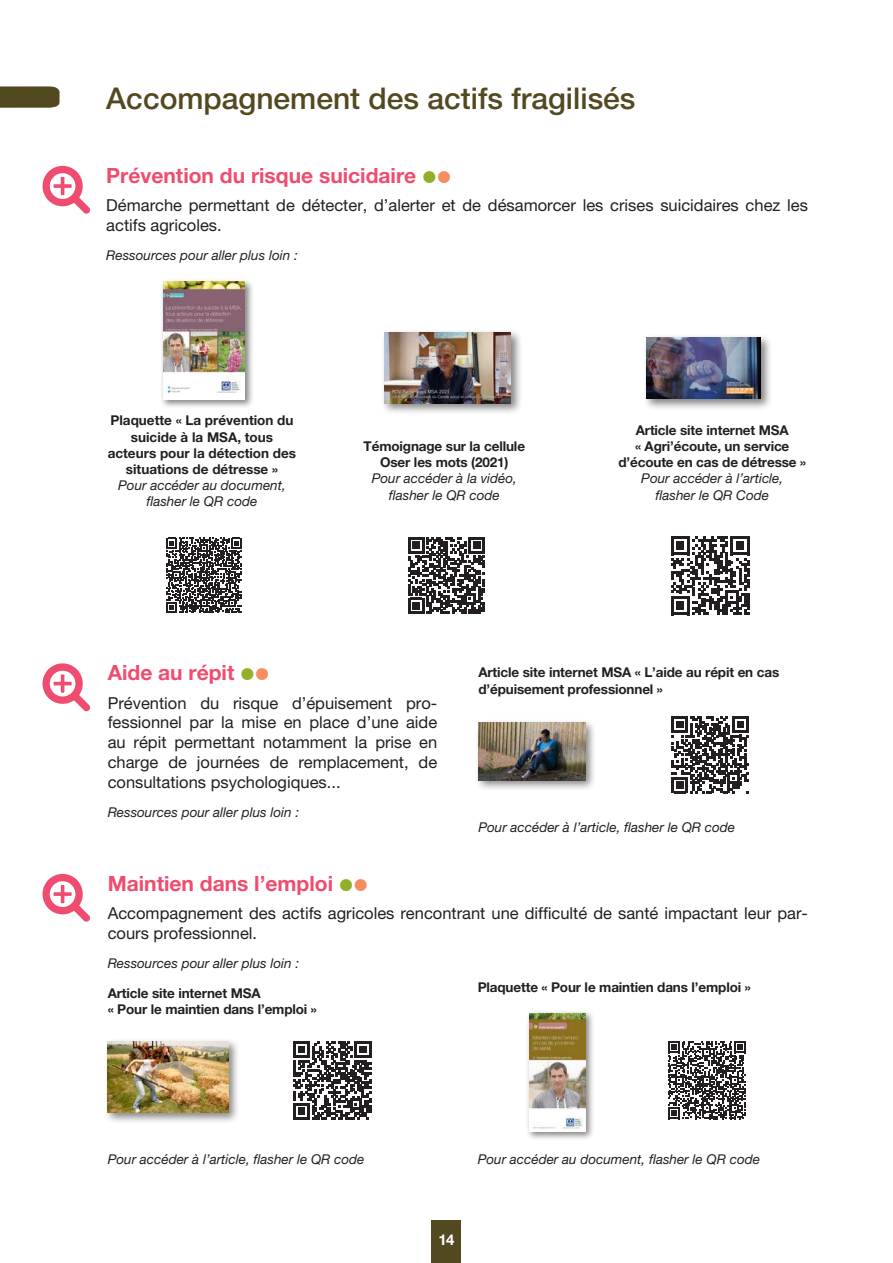
<style>
.page{position:relative;width:893px;height:1263px;background:#fff}
.page>*{position:absolute;margin:0;border:0;box-sizing:border-box;transform-origin:0 0}
.Texte_Courant{font:30px "Helvetica Neue LT 65 Md";color:#534920}
.Texte_Courant-2{font:21px "Helvetica Neue LT 75 Bd";color:#f04c6f}
.Texte_Courant-3{font:16.5px/19.8px "Helvetica Neue LT 55 Rm";color:#231f20}
.t1{font:15px "Helvetica Neue LT 75 Bd";color:#fff}
.encadré_titre{font:13.5px/16.2px "Helvetica Neue LT 75 Bd";letter-spacing:-.01em;color:#231f20;text-align:center}
.encadré_titre-2{font:13.5px "Helvetica Neue LT 56 It";color:#231f20}
.Texte_Courant-4{font:13.5px "Helvetica Neue LT 56 It";color:#231f20}
.texte_courant_C9{font:13.5px "Helvetica Neue LT 56 It";color:#231f20}
</style>
<div class="page">
<div style="left:432px;top:1220px;width:29px;height:43px;background:#534920"></div>
<svg style="left:0;top:86px;width:60px;height:22px"></svg>
<svg style="left:43px;top:166px;width:47px;height:48px"></svg>
<div style="left:380px;top:328px;width:142px;height:87px;background:#231f20;opacity:.55"></div>
<img style="left:384px;top:332px;width:127px;height:71px">
<div style="left:642px;top:333px;width:130px;height:78px;background:#231f20;opacity:.55"></div>
<img style="left:646px;top:337px;width:115px;height:62px">
<div style="left:160px;top:279px;width:94px;height:130px;background:#231f20;opacity:.55"></div>
<div style="left:163px;top:282px;width:82px;height:118px;background:#fff"></div>
<img style="left:163px;top:282px;width:82px;height:111px">
<svg style="left:43px;top:663px;width:47px;height:48px"></svg>
<svg style="left:671px;top:716px;width:77px;height:77px"></svg>
<div style="left:475px;top:719px;width:122px;height:73px;background:#231f20;opacity:.55"></div>
<img style="left:478px;top:723px;width:107px;height:57px">
<svg style="left:43px;top:874px;width:47px;height:48px"></svg>
<svg style="left:293px;top:1041px;width:78px;height:78px"></svg>
<svg style="left:668px;top:1041px;width:78px;height:78px"></svg>
<div style="left:104px;top:1038px;width:136px;height:86px;background:#231f20;opacity:.55"></div>
<img style="left:108px;top:1042px;width:120px;height:71px">
<div style="left:526px;top:1010px;width:69px;height:130px;background:#231f20;opacity:.55"></div>
<img style="left:529px;top:1013px;width:56px;height:118px">
<svg style="left:408px;top:537px;width:77px;height:77px"></svg>
<svg style="left:671px;top:536px;width:78px;height:79px"></svg>
<svg style="left:166px;top:538px;width:76px;height:75px"></svg>
<p class="Texte_Courant" style="left:106px;top:80px;width:531px">Accompagnement des actifs fragilisés</p>
<p class="Texte_Courant-2" style="left:106px;top:162px;width:311px">Prévention du risque suicidaire</p>
<p class="Texte_Courant-3" style="left:106px;top:195px;width:703px">Démarche permettant de détecter, d’alerter et de désamorcer les crises suicidaires chez les actifs agricoles.</p>
<p class="Texte_Courant-4" style="left:106px;top:247px;width:193px">Ressources pour aller plus loin :</p>
<p class="encadré_titre" style="left:108px;top:412px;width:190px">Plaquette « La prévention du suicide à la MSA, tous acteurs pour la détection des situations de détresse »</p>
<p class="encadré_titre-2" style="left:118px;top:477px;width:169px">Pour accéder au document,</p>
<p class="texte_courant_C9" style="left:146px;top:493px;width:113px">flasher le QR code</p>
<p class="encadré_titre" style="left:364px;top:438px;width:163px">Témoignage sur la cellule</p>
<p class="encadré_titre" style="left:380px;top:454px;width:130px">Oser les mots (2021)</p>
<p class="encadré_titre-2" style="left:372px;top:470px;width:147px">Pour accéder à la vidéo,</p>
<p class="texte_courant_C9" style="left:389px;top:486px;width:113px">flasher le QR code</p>
<p class="encadré_titre" style="left:618px;top:421px;width:189px">Article site internet MSA<br>« Agri’écoute, un service d’écoute en cas de détresse »</p>
<p class="encadré_titre-2" style="left:641px;top:470px;width:144px">Pour accéder à l’article,</p>
<p class="encadré_titre-2" style="left:655px;top:486px;width:115px">flasher le QR Code</p>
<p class="Texte_Courant-2" style="left:108px;top:659px;width:128px">Aide au répit</p>
<p class="Texte_Courant-3" style="left:108px;top:692px;width:331px;text-align:justify">Prévention du risque d’épuisement pro&shy;fessionnel par la mise en place d’une aide au répit permettant notamment la prise en charge de journées de remplacement, de consultations psychologiques...</p>
<p class="Texte_Courant-4" style="left:108px;top:803px;width:193px">Ressources pour aller plus loin :</p>
<p class="encadré_titre" style="left:478px;top:664px;width:302px;text-align:left">Article site internet MSA « L’aide au répit en cas d’épuisement professionnel »</p>
<p class="encadré_titre-2" style="left:478px;top:818px;width:258px">Pour accéder à l’article, flasher le QR code</p>
<p class="Texte_Courant-2" style="left:108px;top:870px;width:227px">Maintien dans l’emploi</p>
<p class="Texte_Courant-3" style="left:108px;top:903px;width:702px">Accompagnement des actifs agricoles rencontrant une difficulté de santé impactant leur par&shy;cours professionnel.</p>
<p class="Texte_Courant-4" style="left:108px;top:955px;width:193px">Ressources pour aller plus loin :</p>
<p class="encadré_titre" style="left:108px;top:984px;width:154px">Article site internet MSA</p>
<p class="encadré_titre" style="left:108px;top:1001px;width:211px">« Pour le maintien dans l’emploi »</p>
<p class="encadré_titre" style="left:478px;top:978px;width:275px">Plaquette « Pour le maintien dans l’emploi »</p>
<p class="encadré_titre-2" style="left:108px;top:1150px;width:258px">Pour accéder à l’article, flasher le QR code</p>
<p class="encadré_titre-2" style="left:478px;top:1150px;width:284px">Pour accéder au document, flasher le QR code</p>
<p class="t1" style="left:438px;top:1230px;width:18px">14</p>
</div>
